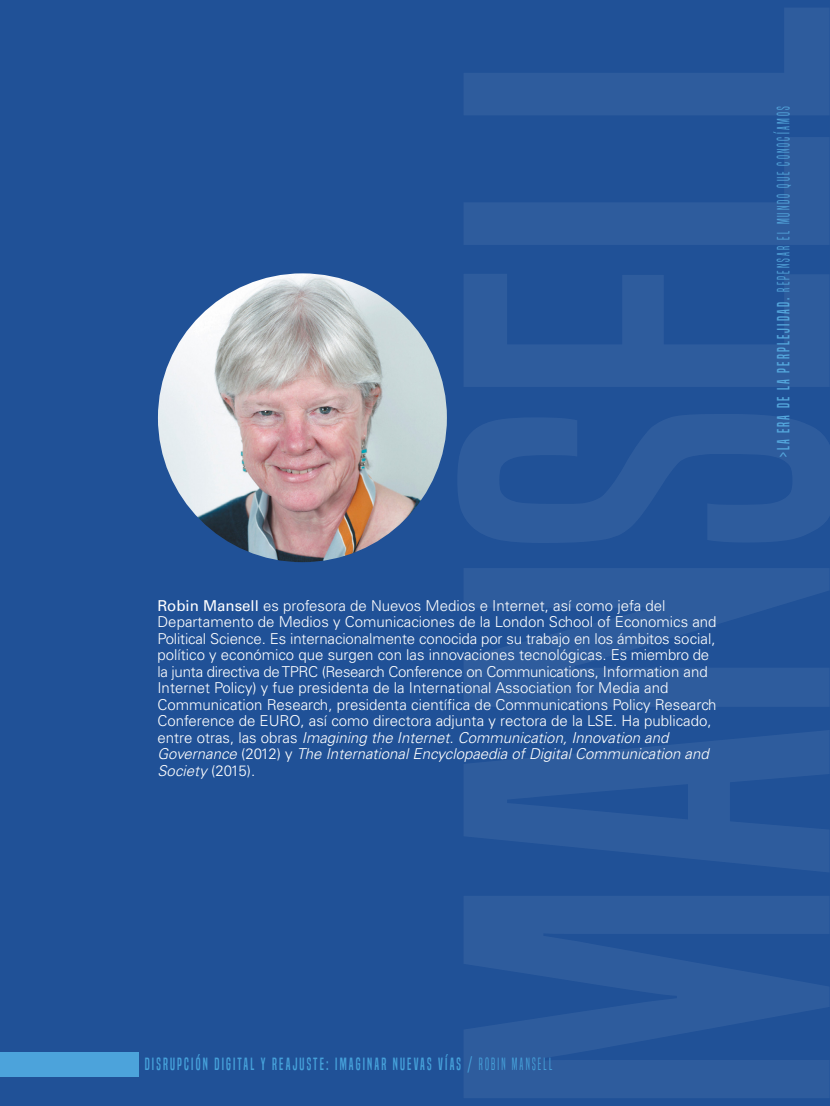
<style>
.page{position:relative;width:830px;height:1106px;background:#fff}
.page>*{position:absolute;margin:0;border:0;box-sizing:border-box;transform-origin:0 0}
.t1{font:16.5px "Built Titling Rg";letter-spacing:.15em;color:#46a1da;scale:.88 1}
.t2{font:16.5px "Built Titling Lt";letter-spacing:.15em;color:#54a6dc;scale:.88 1}
.t3{font:300 15px/16.5px "Univers Pro";color:#fff}
.s1{font-weight:400}
.s2{font-style:italic}
.s3{font-family:"Built Titling Rg"}
.s4{font-family:"Built Titling Lt"}
</style>
<div class="page">
<div style="left:0;top:0;width:829px;height:1106px;background:#205197"></div>
<img style="left:158px;top:273px;width:288px;height:289px;border-radius:144px">
<div style="left:0;top:1052px;width:138px;height:24px;background:#4ca3db"></div>
<p class="t3" style="left:157px;top:597px;width:560px"><span class="s1">Robin Mansell</span> es profesora de Nuevos Medios e Internet, así como jefa del Departamento de Medios y Comunicaciones de la London School of Economics and Political Science. Es internacionalmente conocida por su trabajo en los ámbitos social, político y económico que surgen con las innovaciones tecnológicas. Es miembro de la junta directiva de TPRC (Research Conference on Communications, Information and Internet Policy) y fue presidenta de la International Association for Media and Communication Research, presidenta científica de Communications Policy Research Conference de EURO, así como directora adjunta y rectora de la LSE. Ha publicado, entre otras, las obras <span class="s2">Imagining the Internet. Communication, Innovation and Governance</span> (2012) y <span class="s2">The International Encyclopaedia of Digital Communication and Society</span> (2015).</p>
<p class="t2" style="left:773px;top:457px;width:400px;rotate:-90deg"><span class="s3">&gt;LA ERA DE LA PERPLEJIDAD.</span> REPENSAR EL MUNDO QUE CONOCÍAMOS</p>
<p class="t1" style="left:145px;top:1054px;width:464px">DISRUPCIÓN DIGITAL Y REAJUSTE: IMAGINAR NUEVAS VÍAS / <span class="s4">ROBIN MANSELL</span></p>
</div>
